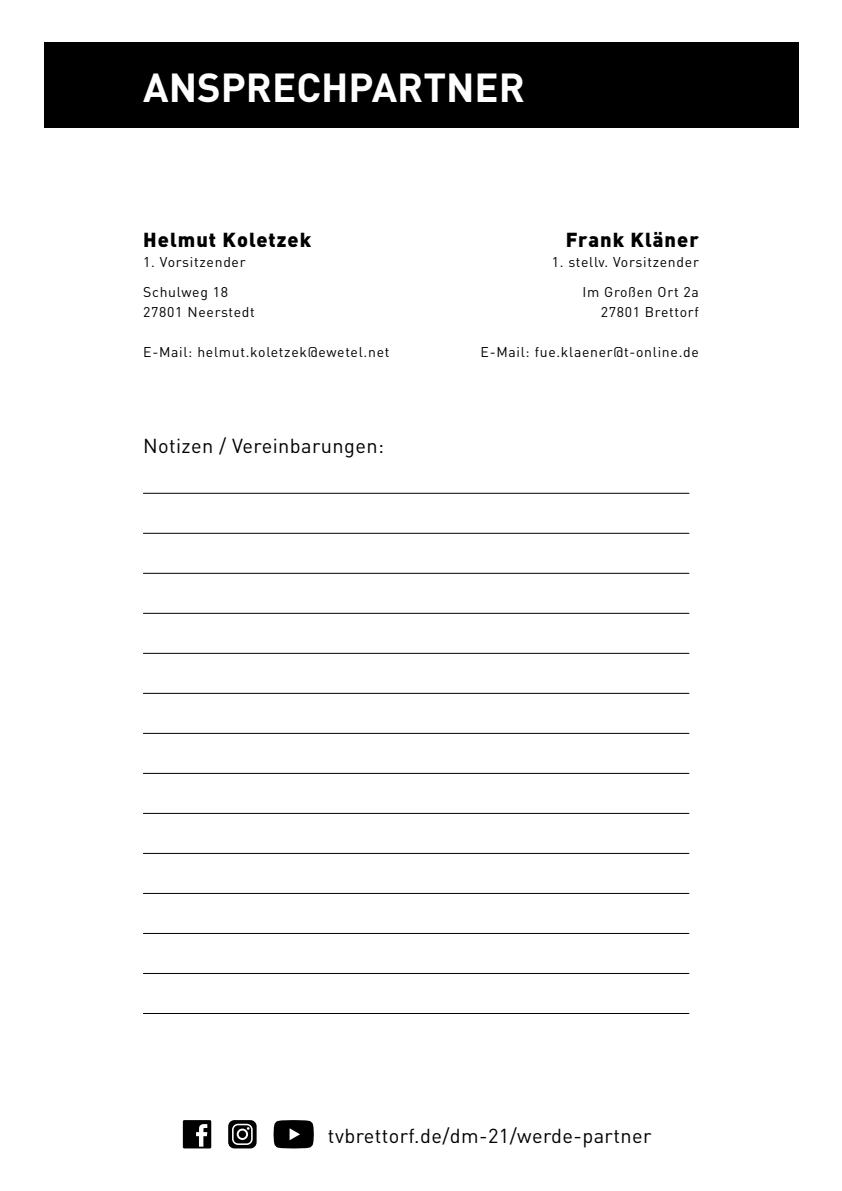
<style>
.page{position:relative;width:842px;height:1191px;background:#fff}
.page>*{position:absolute;margin:0;border:0;box-sizing:border-box;transform-origin:0 0}
.t1{font:700 40px "DIN";color:#fff}
.t2{font:20px "DIN";letter-spacing:.02em;color:#000}
.t3{font:900 20px "DIN";letter-spacing:.05em;color:#000}
.t4{font:14px/30px "DIN";letter-spacing:.05em;color:#000}
</style>
<div class="page">
<div style="left:44px;top:43px;width:754px;height:85px;background:#000"></div>
<hr style="left:143px;top:493px;width:546px;height:1px;background:#000">
<hr style="left:143px;top:533px;width:546px;height:1px;background:#000">
<hr style="left:143px;top:573px;width:546px;height:1px;background:#000">
<hr style="left:143px;top:613px;width:546px;height:1px;background:#000">
<hr style="left:143px;top:653px;width:546px;height:1px;background:#000">
<hr style="left:143px;top:693px;width:546px;height:1px;background:#000">
<hr style="left:143px;top:733px;width:546px;height:1px;background:#000">
<hr style="left:143px;top:773px;width:546px;height:1px;background:#000">
<hr style="left:143px;top:813px;width:546px;height:1px;background:#000">
<hr style="left:143px;top:853px;width:546px;height:1px;background:#000">
<hr style="left:143px;top:893px;width:546px;height:1px;background:#000">
<hr style="left:143px;top:933px;width:546px;height:1px;background:#000">
<hr style="left:143px;top:973px;width:546px;height:1px;background:#000">
<hr style="left:143px;top:1013px;width:546px;height:1px;background:#000">
<svg style="left:274px;top:1120px;width:40px;height:28px"></svg>
<svg style="left:183px;top:1120px;width:28px;height:28px"></svg>
<svg style="left:228px;top:1120px;width:29px;height:28px"></svg>
<h1 class="t1" style="left:143px;top:61px;width:51px">ANSP</h1>
<h1 class="t1" style="left:246px;top:61px;width:281px">RECHPARTN ER</h1>
<h2 class="t3" style="left:143px;top:226px;width:170px">Helmut Koletzek</h2>
<p class="t4" style="left:143px;top:246px;width:104px">1. Vorsitzender<br>Schulweg 18</p>
<p class="t4" style="left:143px;top:296px;width:113px">27801 Neerstedt</p>
<p class="t4" style="left:143px;top:336px;width:248px">E-Mail: helmut.koletzek@ewetel.net</p>
<h2 class="t2" style="left:143px;top:433px;width:242px">Notizen / Vereinbarungen:</h2>
<h2 class="t3" style="left:566px;top:226px;width:135px">Frank Kläner</h2>
<p class="t4" style="left:552px;top:246px;width:149px;text-align:right">1. stellv. Vorsitzender<br>Im Großen Ort 2a</p>
<p class="t4" style="left:601px;top:296px;width:100px">27801 Brettorf</p>
<p class="t4" style="left:481px;top:336px;width:220px">E-Mail: fue.klaener@t-online.de</p>
<h2 class="t2" style="left:328px;top:1123px;width:325px">tvbrettorf.de/dm-21/werde-partner</h2>
</div>
